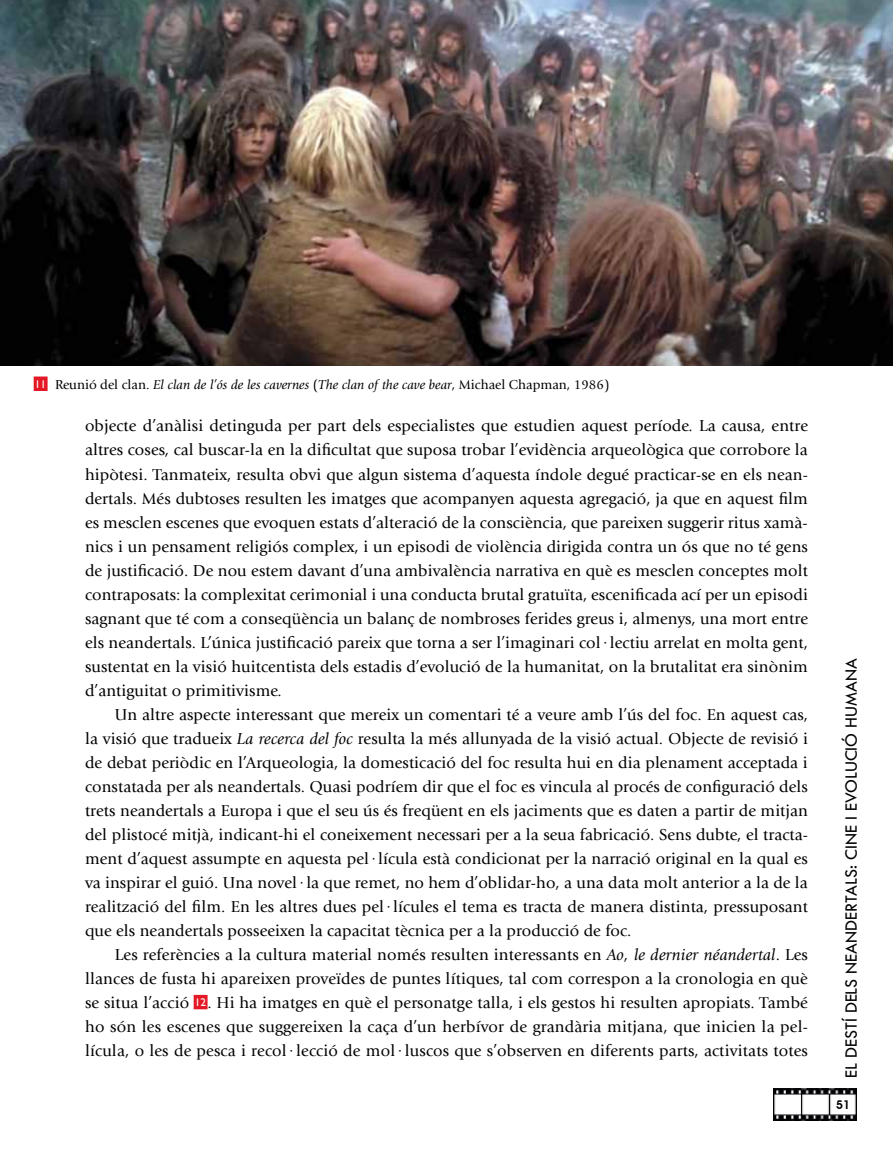
<style>
.page{position:relative;width:893px;height:1149px;background:#fff}
.page>*{position:absolute;margin:0;border:0;box-sizing:border-box;transform-origin:0 0}
.t1{font:18px "Tw Cen";color:#000}
.t2{font:16.5px/24px "Giovanni";letter-spacing:.005em;color:#000;text-align:justify}
.t3{font:italic 13.5px "Giovanni";color:#000}
.t4{font:600 12px "Avant Garde IT Cby BT";color:#000}
.s1{font-family:"Humanist 521 BT";font-style:normal;font-size:11.25px;color:#fff}
.s2{font-style:normal}
.s3{font-style:italic}
.s4{font-family:"Humanist 521 BT";font-size:11.25px;color:#fff}
</style>
<div class="page">
<img style="left:773px;top:1088px;width:84px;height:32px">
<svg style="left:833px;top:1096px;width:18px;height:16px"></svg>
<div style="left:194px;top:995px;width:13px;height:13px;background:#e41925"></div>
<div style="left:194px;top:994px;width:13px;height:14px;border:1px solid #e41925"></div>
<div style="left:34px;top:377px;width:13px;height:13px;background:#e41925"></div>
<img style="left:0;top:0;width:893px;height:366px">
<p class="t3" style="left:35px;top:377px;width:576px"><span class="s1">11</span> <span class="s2">Reunió del clan.</span> El clan de l’ós de les cavernes <span class="s2">(</span>The clan of the cave bear<span class="s2">, Michael Chapman, 1986)</span></p>
<p class="t2" style="left:85px;top:414px;width:724px">objecte d’anàlisi detinguda per part dels especialistes que estudien aquest període. La causa, entre altres coses, cal buscar-la en la dificultat que suposa trobar l’evidència arqueològica que corrobore la hipòtesi. Tanmateix, resulta obvi que algun sistema d’aquesta índole degué practicar-se en els nean&shy;dertals. Més dubtoses resulten les imatges que acompanyen aquesta agregació, ja que en aquest film es mesclen escenes que evoquen estats d’alteració de la consciència, que pareixen suggerir ritus xamà&shy;nics i un pensament religiós complex, i un episodi de violència dirigida contra un ós que no té gens de justificació. De nou estem davant d’una ambivalència narrativa en què es mesclen conceptes molt contraposats: la complexitat cerimonial i una conducta brutal gratuïta, escenificada ací per un episodi sagnant que té com a conseqüència un balanç de nombroses ferides greus i, almenys, una mort entre els neandertals. L’única justificació pareix que torna a ser l’imaginari col·lectiu arrelat en molta gent, sustentat en la visió huitcentista dels estadis d’evolució de la humanitat, on la brutalitat era sinònim d’antiguitat o primitivisme.</p>
<p class="t2" style="left:85px;top:702px;width:724px;text-indent:30px">Un altre aspecte interessant que mereix un comentari té a veure amb l’ús del foc. En aquest cas, la visió que tradueix <span class="s3">La recerca del foc</span> resulta la més allunyada de la visió actual. Objecte de revisió i de debat periòdic en l’Arqueologia, la domesticació del foc resulta hui en dia plenament acceptada i constatada per als neandertals. Quasi podríem dir que el foc es vincula al procés de configuració dels trets neandertals a Europa i que el seu ús és freqüent en els jaciments que es daten a partir de mitjan del plistocé mitjà, indicant-hi el coneixement necessari per a la seua fabricació. Sens dubte, el tracta&shy;ment d’aquest assumpte en aquesta pel·lícula està condicionat per la narració original en la qual es va inspirar el guió. Una novel·la que remet, no hem d’oblidar-ho, a una data molt anterior a la de la realització del film. En les altres dues pel·lícules el tema es tracta de manera distinta, pressuposant que els neandertals posseeixen la capacitat tècnica per a la producció de foc.</p>
<p class="t2" style="left:85px;top:942px;width:724px;text-indent:30px">Les referències a la cultura material només resulten interessants en <span class="s3">Ao, le dernier néandertal</span>. Les llances de fusta hi apareixen proveïdes de puntes lítiques, tal com correspon a la cronologia en què se situa l’acció <span class="s4">12</span>. Hi ha imatges en què el personatge talla, i els gestos hi resulten apropiats. També ho són les escenes que suggereixen la caça d’un herbívor de grandària mitjana, que inicien la pel· lícula, o les de pesca i recol·lecció de mol·luscos que s’observen en diferents parts, activitats totes</p>
<p class="t1" style="left:840px;top:1077px;width:421px;rotate:-90deg">El destí dels neandertals: cine i evolució humana</p>
<p class="t4" style="left:836px;top:1097px;width:15px">51</p>
</div>
